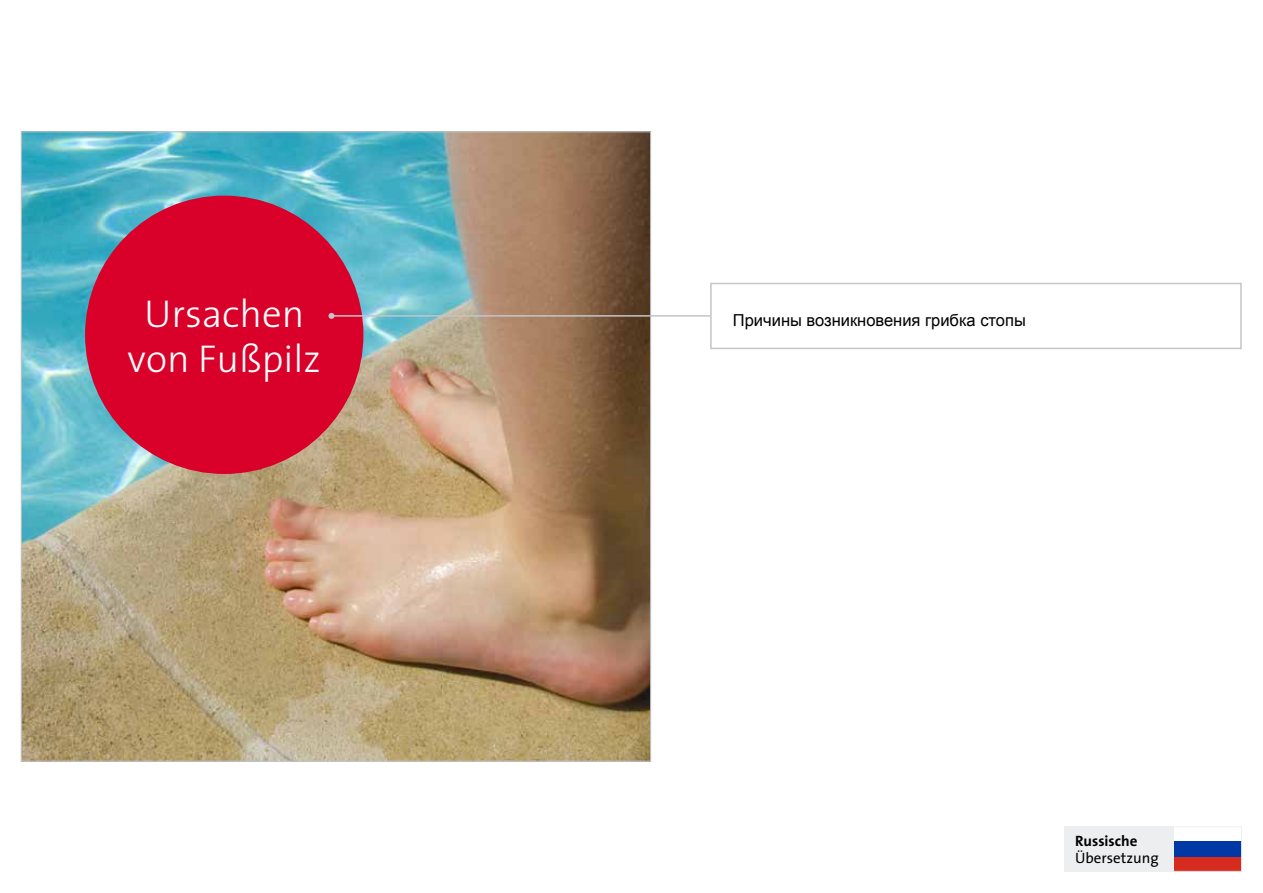
<style>
.page{position:relative;width:1263px;height:893px;background:#fff}
.page>*{position:absolute;margin:0;border:0;box-sizing:border-box;transform-origin:0 0}
.t1{font:300 39px/44.8px "The Sans";color:#fff;text-align:center}
.t2{font:16.5px "Arial";color:#000}
.t3{font:15px "The Sans";color:#000}
.t4{font:700 15px "The Sans";color:#000}
</style>
<div class="page">
<div style="left:1170px;top:849px;width:71px;height:22px;background:#d62b1f"></div>
<div style="left:1170px;top:841px;width:71px;height:16px;background:#0038a6"></div>
<div style="left:1170px;top:826px;width:72px;height:46px;border:1px solid #edeeef"></div>
<div style="left:1064px;top:826px;width:110px;height:46px;background:#edeeef"></div>
<img style="left:23px;top:133px;width:626px;height:627px">
<div style="left:85px;top:196px;width:278px;height:278px;background:#d90029;border-radius:50%"></div>
<hr style="left:331px;top:315px;width:392px;height:2px;background:#c3c5c8">
<svg style="left:328px;top:313px;width:6px;height:6px"></svg>
<div style="left:711px;top:284px;width:530px;height:64px;background:#fff"></div>
<div style="left:710px;top:283px;width:532px;height:66px;border:2px solid #c3c5c8"></div>
<h1 class="t1" style="left:128px;top:290px;width:195px">Ursachen von Fußpilz</h1>
<p class="t2" style="left:733px;top:310px;width:295px">Причины возникновения грибка стопы</p>
<p class="t4" style="left:1075px;top:829px;width:64px">Russische</p>
<p class="t3" style="left:1075px;top:845px;width:85px">Übersetzung</p>
</div>
